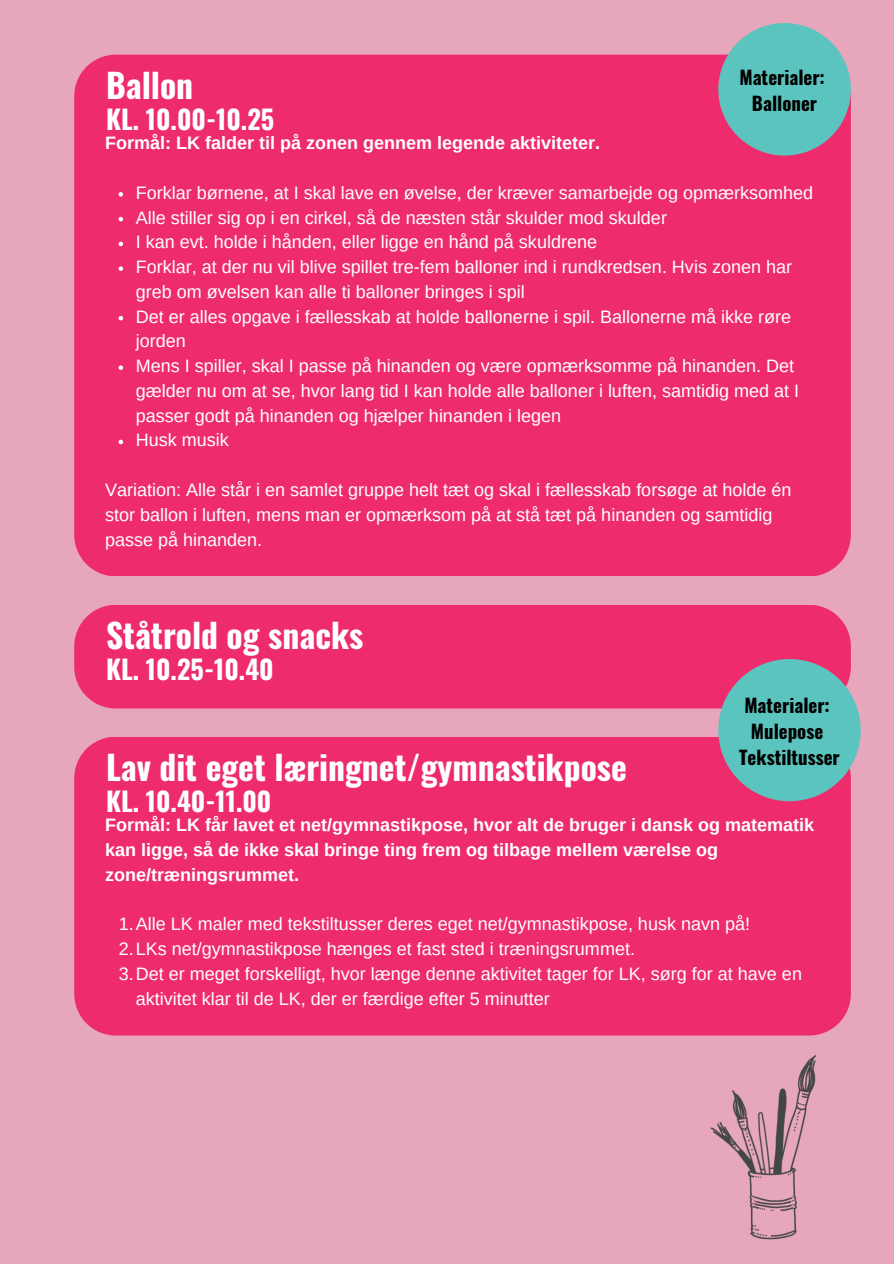
<style>
.page{position:relative;width:894px;height:1264px;background:#fff}
.page>*{position:absolute;margin:0;border:0;box-sizing:border-box;transform-origin:0 0}
.t1{font:700 33.45px "Oswald";color:#fff}
.t2{font:700 26.4px "Oswald";color:#fff}
.t3{font:700 18.9px/25.8px "Oswald";color:#000;text-align:center}
.t4{font:18px/24.8px "Arimo";color:#fff}
.t5{font:700 18px/24.8px "Arimo";color:#fff}
</style>
<div class="page">
<div style="left:0;top:0;width:893px;height:1263px;background:#e6a6bb"></div>
<div style="left:74px;top:55px;width:776px;height:521px;background:#ee2c6d"></div>
<svg style="left:118px;top:192px;width:5px;height:5px"></svg>
<svg style="left:118px;top:217px;width:5px;height:4px"></svg>
<svg style="left:118px;top:242px;width:5px;height:4px"></svg>
<svg style="left:118px;top:266px;width:5px;height:5px"></svg>
<svg style="left:118px;top:316px;width:5px;height:4px"></svg>
<svg style="left:118px;top:365px;width:5px;height:5px"></svg>
<svg style="left:118px;top:440px;width:5px;height:4px"></svg>
<div style="left:74px;top:737px;width:776px;height:298px;background:#ee2c6d"></div>
<div style="left:74px;top:605px;width:776px;height:103px;background:#ee2c6d"></div>
<img style="left:710px;top:1055px;width:107px;height:185px">
<div style="left:718px;top:23px;width:132px;height:133px;background:#5bc4bf;border-radius:50%"></div>
<div style="left:718px;top:659px;width:142px;height:142px;background:#5bc4bf;border-radius:50%"></div>
<p class="t3" style="left:739px;top:64px;width:87px">Materialer:<br>Balloner</p>
<h3 class="t1" style="left:106px;top:59px;width:89px">Ballon</h3>
<h1 class="t2" style="left:106px;top:99px;width:170px">KL. 10.00-10.25</h1>
<h2 class="t5" style="left:105px;top:131px;width:496px">Formål: LK falder til på zonen gennem legende aktiviteter.</h2>
<h3 class="t4" style="left:136px;top:180px;width:678px">Forklar børnene, at I skal lave en øvelse, der kræver samarbejde og opmærksomhed</h3>
<p class="t4" style="left:136px;top:205px;width:532px">Alle stiller sig op i en cirkel, så de næsten står skulder mod skulder</p>
<p class="t4" style="left:136px;top:230px;width:462px">I kan evt. holde i hånden, eller ligge en hånd på skuldrene</p>
<p class="t4" style="left:136px;top:254px;width:657px">Forklar, at der nu vil blive spillet tre-fem balloner ind i rundkredsen. Hvis zonen har greb om øvelsen kan alle ti balloner bringes i spil</p>
<p class="t4" style="left:136px;top:304px;width:656px">Det er alles opgave i fællesskab at holde ballonerne i spil. Ballonerne må ikke røre jorden</p>
<p class="t4" style="left:136px;top:353px;width:664px">Mens I spiller, skal I passe på hinanden og være opmærksomme på hinanden. Det gælder nu om at se, hvor lang tid I kan holde alle balloner i luften, samtidig med at I passer godt på hinanden og hjælper hinanden i legen</p>
<p class="t4" style="left:136px;top:428px;width:94px">Husk musik</p>
<p class="t4" style="left:105px;top:477px;width:687px">Variation: Alle står i en samlet gruppe helt tæt og skal i fællesskab forsøge at holde én stor ballon i luften, mens man er opmærksom på at stå tæt på hinanden og samtidig passe på hinanden.</p>
<p class="t1" style="left:106px;top:609px;width:259px">Ståtrold og snacks</p>
<p class="t2" style="left:106px;top:648px;width:169px">KL. 10.25-10.40</p>
<h3 class="t3" style="left:739px;top:691px;width:102px">Materialer:<br>Mulepose<br>Tekstiltusser</h3>
<p class="t1" style="left:106px;top:741px;width:522px">Lav dit eget læringnet/gymnastikpose</p>
<h1 class="t2" style="left:106px;top:780px;width:167px">KL. 10.40-11.00</h1>
<h2 class="t5" style="left:105px;top:812px;width:710px">Formål: LK får lavet et net/gymnastikpose, hvor alt de bruger i dansk og matematik kan ligge, så de ikke skal bringe ting frem og tilbage mellem værelse og zone/træningsrummet.</h2>
<h1 class="t4" style="left:119px;top:911px;width:632px">1.Alle LK maler med tekstiltusser deres eget net/gymnastikpose, husk navn på!</h1>
<h2 class="t4" style="left:119px;top:936px;width:517px">2.LKs net/gymnastikpose hænges et fast sted i træningsrummet.</h2>
<h3 class="t4" style="left:136px;top:961px;width:667px;text-indent:-17px">3.Det er meget forskelligt, hvor længe denne aktivitet tager for LK, sørg for at have en aktivitet klar til de LK, der er færdige efter 5 minutter</h3>
</div>
